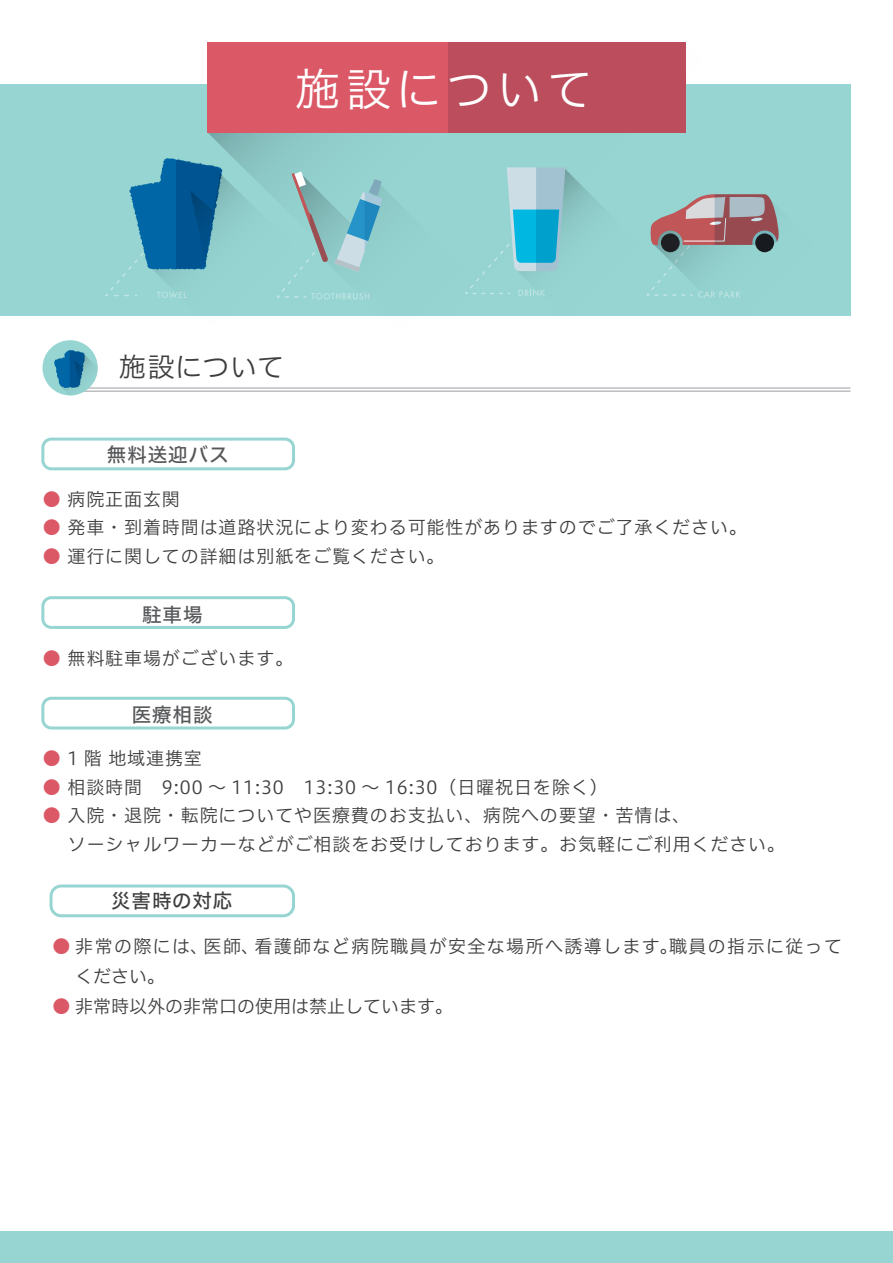
<style>
.page{position:relative;width:893px;height:1263px;background:#fff}
.page>*{position:absolute;margin:0;border:0;box-sizing:border-box;transform-origin:0 0}
.t1{font:45px "Hiragino UD Sans F Std N W3";letter-spacing:.12em;color:#fff}
.t2{font:27px "Hiragino UD Sans F Std N W3";letter-spacing:.02em;color:#3e3e3f}
.t3{font:19.5px "Hiragino UD Sans F Std N W5";letter-spacing:.05em;color:#57585a}
.t4{font:19.5px "Hiragino UD Sans F Std N W5";letter-spacing:.05em;color:#3e3e3f}
.t5{font:18px/28.5px "Hiragino UD Sans F Std N W3";letter-spacing:.05em;color:#3e3e3f}
.t6{font:18px/30px "Hiragino UD Sans F Std N W3";letter-spacing:.075em;color:#3e3e3f}
.t7{font:18px "Hiragino UD Sans F Std N W3";color:#3e3e3f}
.s1{color:#db5867}
</style>
<div class="page">
<div style="left:0;top:84px;width:850px;height:232px;background:#96d5d2"></div>
<svg style="left:207px;top:43px;width:479px;height:115px"></svg>
<div style="left:207px;top:42px;width:478px;height:90px;background:#db5867"></div>
<div style="left:448px;top:42px;width:237px;height:90px;background:#bb4d5d"></div>
<div style="left:0;top:1231px;width:893px;height:32px;background:#96d5d2"></div>
<svg style="left:105px;top:158px;width:674px;height:142px"></svg>
<div style="left:50px;top:884px;width:245px;height:33px;border:3px solid #96d5d2;border-radius:10px"></div>
<hr style="left:64px;top:387px;width:786px;height:2px;background:#bcbdc0">
<hr style="left:64px;top:390px;width:786px;height:2px;background:#bcbdc0">
<div style="left:43px;top:340px;width:55px;height:55px;background:#96d5d2;border-radius:50%"></div>
<svg style="left:54px;top:350px;width:44px;height:45px"></svg>
<div style="left:41px;top:438px;width:254px;height:32px;border:3px solid #96d5d2;border-radius:9px"></div>
<div style="left:41px;top:596px;width:254px;height:33px;border:3px solid #96d5d2;border-radius:9px"></div>
<div style="left:41px;top:697px;width:254px;height:32px;border:3px solid #96d5d2;border-radius:9px"></div>
<h1 class="t1" style="left:296px;top:55px;width:298px">施設について</h1>
<h2 class="t2" style="left:119px;top:347px;width:167px">施設について</h2>
<p class="t3" style="left:107px;top:440px;width:123px">無料送迎バス</p>
<p class="t5" style="left:43px;top:484px;width:139px"><span class="s1">●</span> 病院正面玄関</p>
<p class="t5" style="left:43px;top:512px;width:706px"><span class="s1">●</span> 発車・到着時間は道路状況により変わる可能性がありますのでご了承ください。</p>
<p class="t5" style="left:43px;top:541px;width:403px"><span class="s1">●</span> 運行に関しての詳細は別紙をご覧ください。</p>
<p class="t3" style="left:142px;top:600px;width:62px">駐車場</p>
<p class="t5" style="left:43px;top:642px;width:252px"><span class="s1">●</span> 無料駐車場がございます。</p>
<p class="t3" style="left:132px;top:700px;width:82px">医療相談</p>
<p class="t5" style="left:43px;top:743px;width:161px"><span class="s1">●</span> 1 階 地域連携室</p>
<p class="t5" style="left:43px;top:771px;width:566px"><span class="s1">●</span> 相談時間　9:00 ～ 11:30　13:30 ～ 16:30（日曜祝日を除く）</p>
<p class="t5" style="left:68px;top:800px;width:719px;text-indent:-25px"><span class="s1">●</span> 入院・退院・転院についてや医療費のお支払い、病院への要望・苦情は、<br>ソーシャルワーカーなどがご相談をお受けしております。お気軽にご利用ください。</p>
<p class="t4" style="left:111px;top:886px;width:123px">災害時の対応</p>
<p class="t6" style="left:75px;top:930px;width:769px;text-indent:-22px"><span class="s1">●</span> 非常の際には、医師、看護師など病院職員が安全な場所へ誘導します。職員の指示に従ってください。</p>
<p class="t7" style="left:53px;top:992px;width:402px"><span class="s1">●</span> 非常時以外の非常口の使用は禁止しています。</p>
</div>
